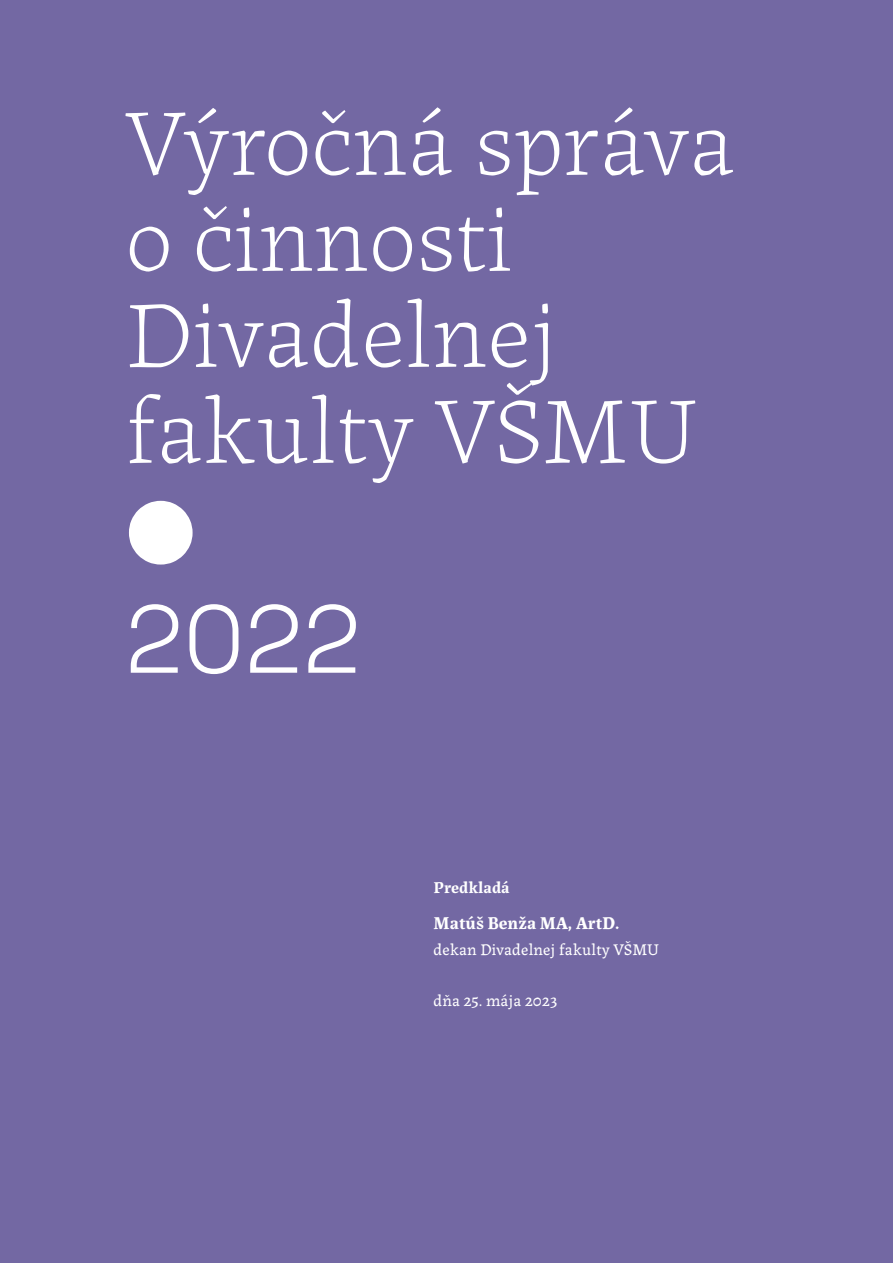
<style>
.page{position:relative;width:893px;height:1263px;background:#7368a3}
.page>*{position:absolute;margin:0;border:0;box-sizing:border-box;transform-origin:0 0}
.t1{font:300 96px/96px "Labrada";color:#fff}
.t2{font:300 96px "Space Grotesk";color:#fff}
.t3{font:100 96px "Piazzolla";color:#fff}
.t4{font:700 18px "Labrada";color:#fff}
.t5{font:16.5px "Labrada";color:#fff}
.t6{font:700 16.5px "Labrada";color:#fff}
</style>
<div class="page">
<p class="t1" style="left:125px;top:86px;width:611px">Výročná správa o činnosti<br>Divadelnej fakulty VŠMU</p>
<p class="t3" style="left:125px;top:457px;width:73px">⬤</p>
<p class="t2" style="left:125px;top:578px;width:237px">2022</p>
<p class="t6" style="left:434px;top:874px;width:78px">Predkladá</p>
<p class="t4" style="left:434px;top:909px;width:187px">Matúš Benža MA, ArtD.</p>
<p class="t5" style="left:434px;top:936px;width:227px">dekan Divadelnej fakulty VŠMU</p>
<p class="t5" style="left:434px;top:987px;width:125px">dňa 25. mája 2023</p>
</div>
